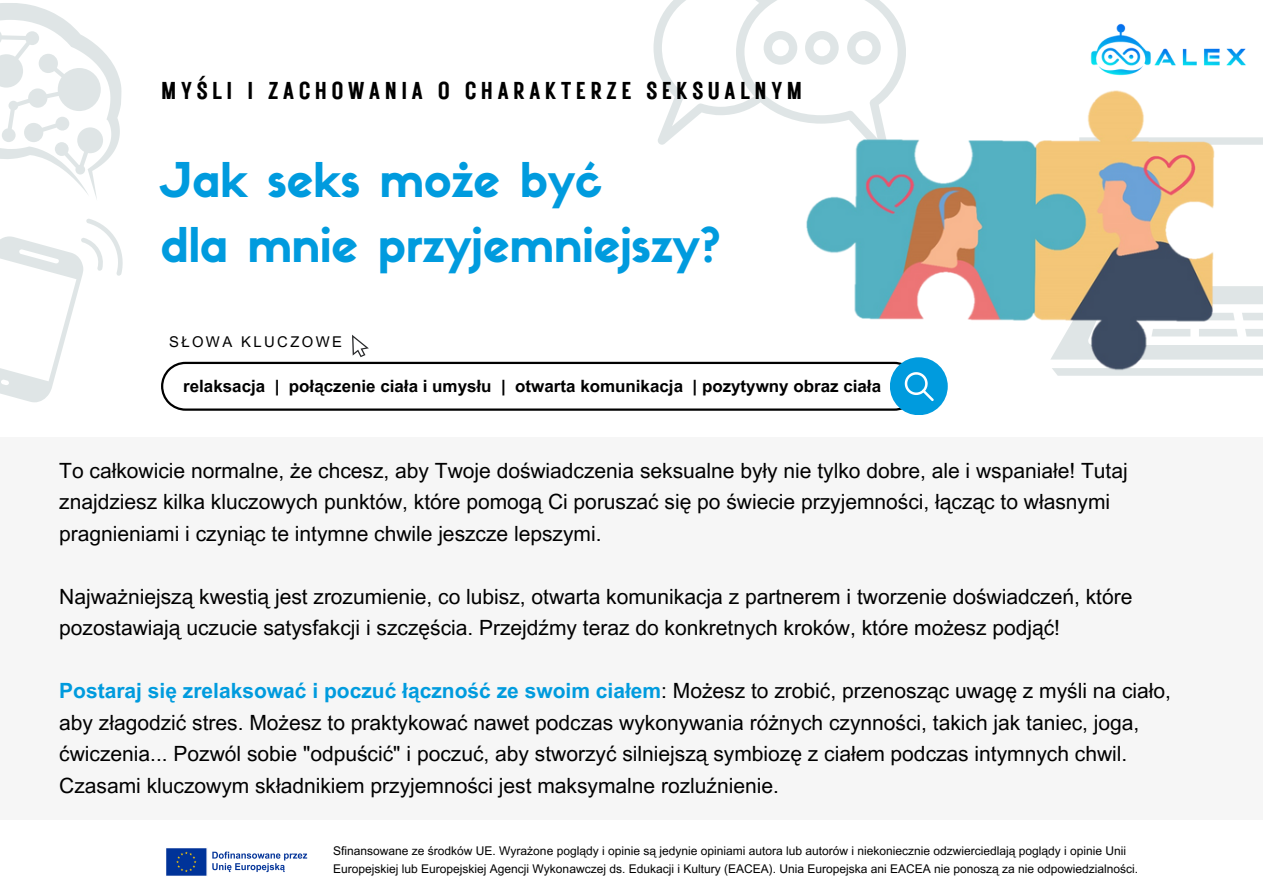
<style>
.page{position:relative;width:1263px;height:894px;background:#fff}
.page>*{position:absolute;margin:0;border:0;box-sizing:border-box;transform-origin:0 0}
.t1{font:46.95px/65.2px "Sifonn Basic";color:#009bde}
.t2{font:24.45px "Rustic Printed";letter-spacing:.16em;color:#000}
.t3{font:21px/31.5px "Arial MT Pro";color:#000}
.t4{font:700 16.95px "Arial MT Pro";color:#000}
.t5{font:14.85px "Arial MT Pro";letter-spacing:.16em;color:#000}
.t6{font:12px/18px "Arial MT Pro";color:#000}
.s1{font-weight:700;color:#009bde}
</style>
<div class="page">
<svg style="left:1253px;top:368px;width:10px;height:7px"></svg>
<svg style="left:1253px;top:313px;width:10px;height:46px"></svg>
<svg style="left:1253px;top:286px;width:10px;height:18px"></svg>
<svg style="left:0;top:3px;width:122px;height:196px"></svg>
<svg style="left:0;top:219px;width:123px;height:183px"></svg>
<div style="left:0;top:437px;width:1263px;height:382px;background:#f6f6f6"></div>
<svg style="left:653px;top:0;width:252px;height:145px"></svg>
<img style="left:1090px;top:23px;width:173px;height:122px">
<div style="left:890px;top:357px;width:58px;height:58px;background:#009bde;border-radius:50%"></div>
<svg style="left:161px;top:334px;width:773px;height:76px"></svg>
<img style="left:776px;top:70px;width:477px;height:318px">
<img style="left:166px;top:848px;width:142px;height:28px">
<h2 class="t2" style="left:161px;top:74px;width:643px">MYŚLI I ZACHOWANIA O CHARAKTERZE SEKSUALNYM</h2>
<p class="t1" style="left:161px;top:153px;width:561px">Jak seks może być<br>dla mnie przyjemniejszy?</p>
<p class="t5" style="left:169px;top:336px;width:175px">SŁOWA KLUCZOWE</p>
<p class="t4" style="left:183px;top:379px;width:699px">relaksacja | połączenie ciała i umysłu | otwarta komunikacja | pozytywny obraz ciała</p>
<p class="t3" style="left:59px;top:457px;width:1070px">To całkowicie normalne, że chcesz, aby Twoje doświadczenia seksualne były nie tylko dobre, ale i wspaniałe! Tutaj znajdziesz kilka kluczowych punktów, które pomogą Ci poruszać się po świecie przyjemności, łącząc to własnymi pragnieniami i czyniąc te intymne chwile jeszcze lepszymi.</p>
<p class="t3" style="left:59px;top:583px;width:1075px">Najważniejszą kwestią jest zrozumienie, co lubisz, otwarta komunikacja z partnerem i tworzenie doświadczeń, które pozostawiają uczucie satysfakcji i szczęścia. Przejdźmy teraz do konkretnych kroków, które możesz podjąć!</p>
<p class="t3" style="left:59px;top:677px;width:1113px"><span class="s1">Postaraj się zrelaksować i poczuć łączność ze swoim ciałem</span>: Możesz to zrobić, przenosząc uwagę z myśli na ciało, aby złagodzić stres. Możesz to praktykować nawet podczas wykonywania różnych czynności, takich jak taniec, joga, ćwiczenia... Pozwól sobie "odpuścić" i poczuć, aby stworzyć silniejszą symbiozę z ciałem podczas intymnych chwil.<br>Czasami kluczowym składnikiem przyjemności jest maksymalne rozluźnienie.</p>
<h1 class="t6" style="left:333px;top:842px;width:806px">Sfinansowane ze środków UE. Wyrażone poglądy i opinie są jedynie opiniami autora lub autorów i niekoniecznie odzwierciedlają poglądy i opinie Unii<br>Europejskiej lub Europejskiej Agencji Wykonawczej ds. Edukacji i Kultury (EACEA). Unia Europejska ani EACEA nie ponoszą za nie odpowiedzialności.</h1>
</div>
